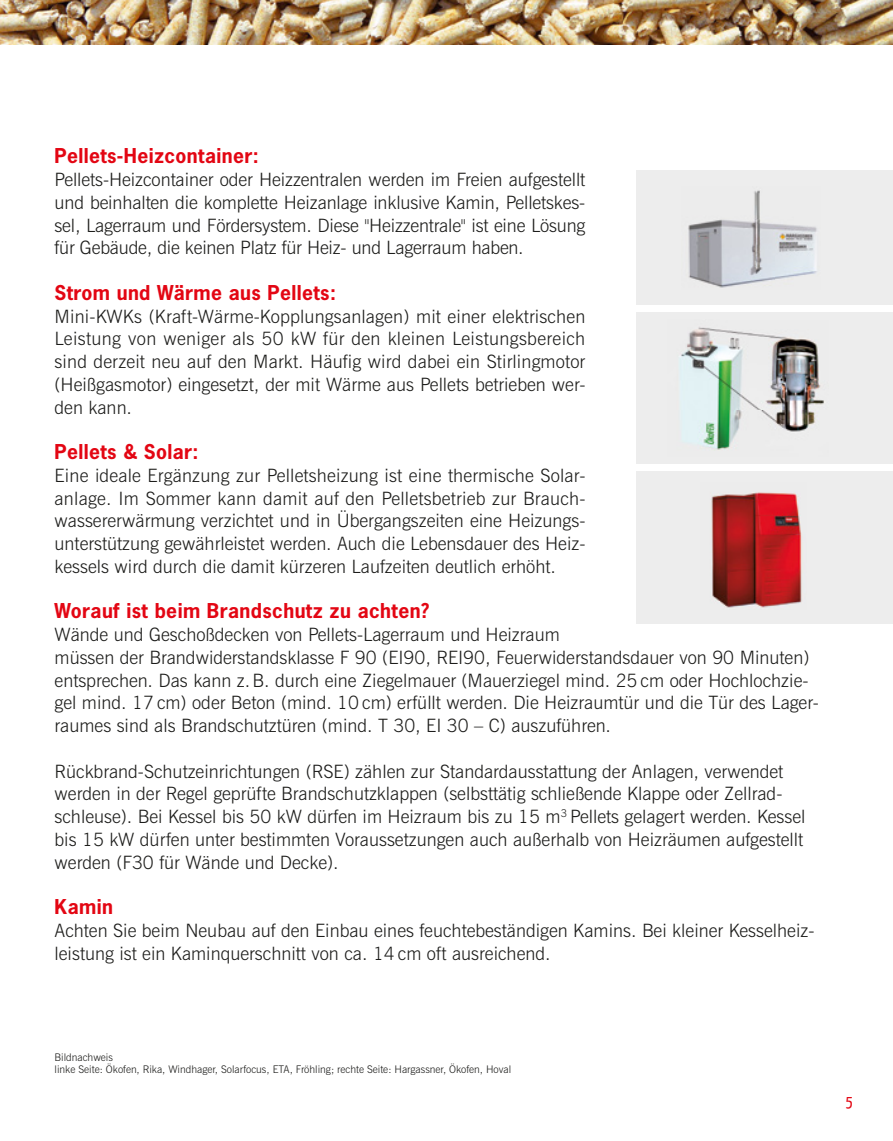
<style>
.page{position:relative;width:893px;height:1141px;background:#fff}
.page>*{position:absolute;margin:0;border:0;box-sizing:border-box;transform-origin:0 0}
.t1{font:700 19.25px "News Gothic Std";letter-spacing:.02em;color:#e30613}
.t2{font:300 18.38px/22.8px "News Gothic BT";color:#1d1d1b;text-align:justify}
.t3{font:16.62px "Yanone Kaffeesatz";color:#e30613}
.t4{font:300 10.5px/12.2px "News Gothic BT";color:#1d1d1b}
</style>
<div class="page">
<img style="left:0;top:0;width:893px;height:45px">
<div style="left:637px;top:171px;width:256px;height:453px;background:#ededed"></div>
<div style="left:623px;top:306px;width:270px;height:6px;background:#fff"></div>
<div style="left:623px;top:464px;width:270px;height:7px;background:#fff"></div>
<img style="left:680px;top:327px;width:144px;height:123px">
<img style="left:711px;top:492px;width:91px;height:116px">
<img style="left:688px;top:190px;width:129px;height:98px">
<p class="t1" style="left:55px;top:143px;width:206px">Pellets-Heizcontainer:</p>
<p class="t2" style="left:55px;top:168px;width:532px">Pellets-Heizcontainer oder Heizzentralen werden im Freien aufgestellt und beinhalten die komplette Heizanlage inklusive Kamin, Pelletskes&shy;sel, Lagerraum und Fördersystem. Diese "Heizzentrale" ist eine Lösung für Gebäude, die keinen Platz für Heiz- und Lagerraum haben.</p>
<p class="t1" style="left:55px;top:280px;width:283px">Strom und Wärme aus Pellets:</p>
<p class="t2" style="left:55px;top:305px;width:532px">Mini-KWKs (Kraft-Wärme-Kopplungsanlagen) mit einer elektrischen Leis tung von weniger als 50 kW für den kleinen Leistungsbereich sind derzeit neu auf den Markt. Häufig wird dabei ein Stirlingmotor (Heißgas motor) eingesetzt, der mit Wärme aus Pellets betrieben wer&shy;den kann.</p>
<p class="t1" style="left:55px;top:439px;width:146px">Pellets &amp; Solar:</p>
<p class="t2" style="left:55px;top:464px;width:533px">Eine ideale Ergänzung zur Pelletsheizung ist eine thermische Solar&shy;anlage. Im Sommer kann damit auf den Pelletsbetrieb zur Brauch&shy;wassererwärmung verzichtet und in Übergangszeiten eine Heizungs&shy;unterstützung gewährleis tet werden. Auch die Lebensdauer des Heiz&shy;kessels wird durch die damit kürzeren Laufzeiten deutlich erhöht.</p>
<p class="t1" style="left:55px;top:598px;width:376px">Worauf ist beim Brandschutz zu achten?</p>
<p class="t2" style="left:55px;top:623px;width:507px">Wände und Geschoßdecken von Pellets-Lagerraum und Heizraum</p>
<p class="t2" style="left:55px;top:646px;width:766px;text-align:left">müssen der Brand widerstandsklasse F 90 (EI90, REI90, Feuerwiderstandsdauer von 90 Minuten) entsprechen. Das kann z. B. durch eine Ziegelmauer (Mauerziegel mind. 25 cm oder Hochlochzie&shy;gel mind. 17 cm) oder Beton (mind. 10 cm) erfüllt werden. Die Heizraumtür und die Tür des Lager&shy;raumes sind als Brandschutztüren (mind. T 30, EI 30 – C) auszuführen.</p>
<p class="t2" style="left:55px;top:760px;width:752px;text-align:left">Rückbrand-Schutzeinrichtungen (RSE) zählen zur Standardausstattung der Anlagen, verwendet werden in der Regel geprüfte Brandschutzklappen (selbsttätig schließende Klappe oder Zellrad&shy;schleuse). Bei Kessel bis 50 kW dürfen im Heizraum bis zu 15 m<sup>3</sup> Pellets gelagert werden. Kessel bis 15 kW dürfen unter bestimmten Voraussetzungen auch außerhalb von Heizräumen aufgestellt werden (F30 für Wände und Decke).</p>
<p class="t1" style="left:55px;top:894px;width:60px">Kamin</p>
<p class="t2" style="left:55px;top:919px;width:761px">Achten Sie beim Neubau auf den Einbau eines feuchtebeständigen Kamins. Bei kleiner Kesselheiz&shy;leistung ist ein Kaminquerschnitt von ca. 14 cm oft ausreichend.</p>
<p class="t4" style="left:55px;top:1051px;width:458px">Bildnachweis<br>linke Seite: Ökofen, Rika, Windhager, Solarfocus, ETA, Fröhling; rechte Seite: Hargassner, Ökofen, Hoval</p>
<p class="t3" style="left:846px;top:1091px;width:8px">5</p>
</div>
